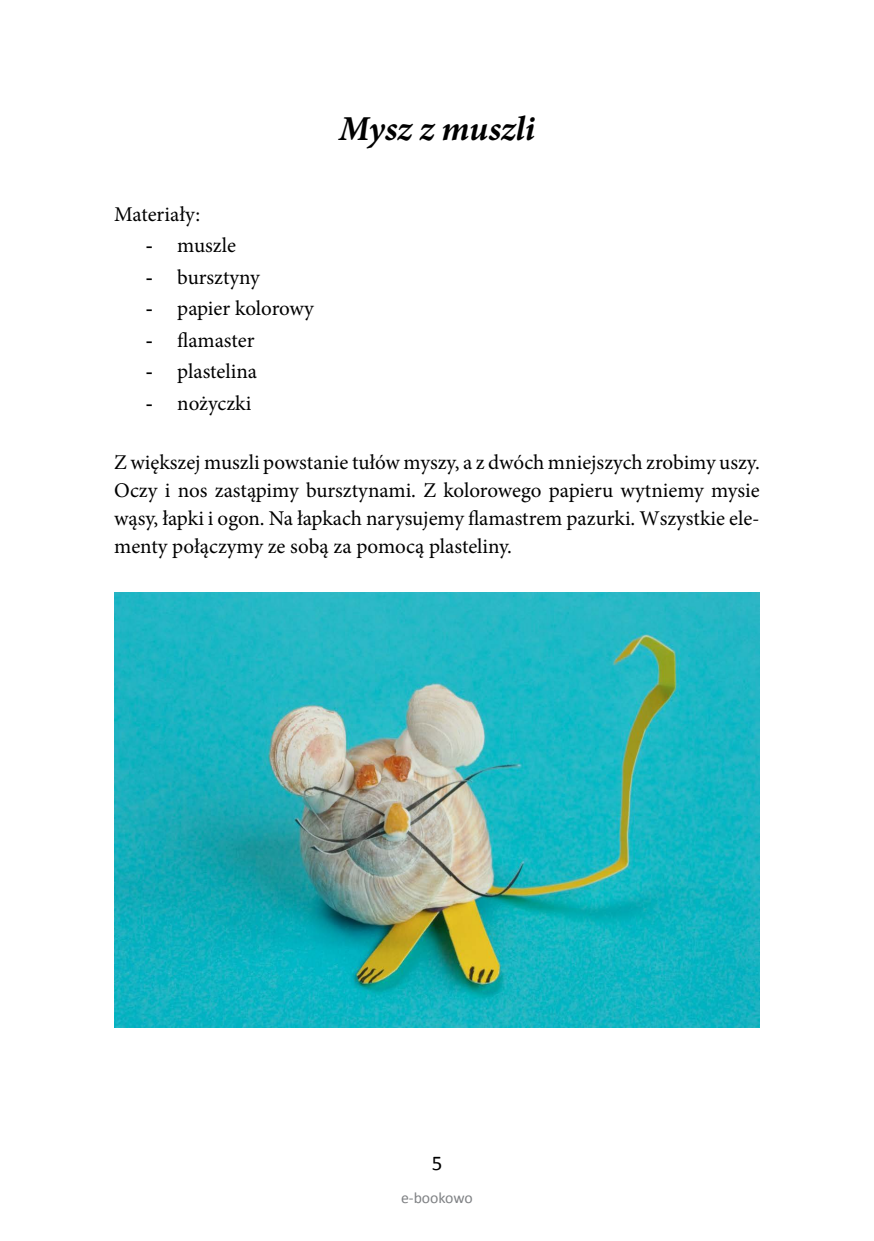
<style>
.page{position:relative;width:874px;height:1241px;background:#fff}
.page>*{position:absolute;margin:0;border:0;box-sizing:border-box;transform-origin:0 0}
.t1{font:italic 700 35px "Minion Pro";letter-spacing:-.005em;color:#000}
.t2{font:21px/28px "Minion Pro";color:#000;text-align:justify}
.t3{font:21px "Calibri";color:#000}
.t4{font:15.75px "Calibri";color:#808285}
.s1{font-family:"Times New Roman"}
</style>
<div class="page">
<img style="left:114px;top:592px;width:645px;height:435px">
<h1 class="t1" style="left:338px;top:103px;width:198px">Mysz z muszli</h1>
<p class="t2" style="left:114px;top:200px;width:88px">Materiały:</p>
<p class="t2" style="left:146px;top:232px;width:92px"><span class="s1">-</span> muszle</p>
<p class="t2" style="left:146px;top:263px;width:116px"><span class="s1">-</span> bursztyny</p>
<p class="t2" style="left:146px;top:295px;width:170px"><span class="s1">-</span> papier kolorowy</p>
<p class="t2" style="left:146px;top:326px;width:110px"><span class="s1">-</span> flamaster</p>
<p class="t2" style="left:146px;top:358px;width:113px"><span class="s1">-</span> plastelina</p>
<p class="t2" style="left:146px;top:389px;width:107px"><span class="s1">-</span> nożyczki</p>
<p class="t2" style="left:114px;top:449px;width:646px">Z większej muszli powstanie tułów myszy, a z dwóch mniejszych zrobimy uszy.<br>Oczy i nos zastąpimy bursztynami. Z kolorowego papieru wytniemy mysie wąsy, łapki i ogon. Na łapkach narysujemy flamastrem pazurki. Wszystkie ele&shy;menty połączymy ze sobą za pomocą plasteliny.</p>
<p class="t3" style="left:431px;top:1150px;width:12px">5</p>
<p class="t4" style="left:401px;top:1187px;width:73px">e-bookowo</p>
</div>
